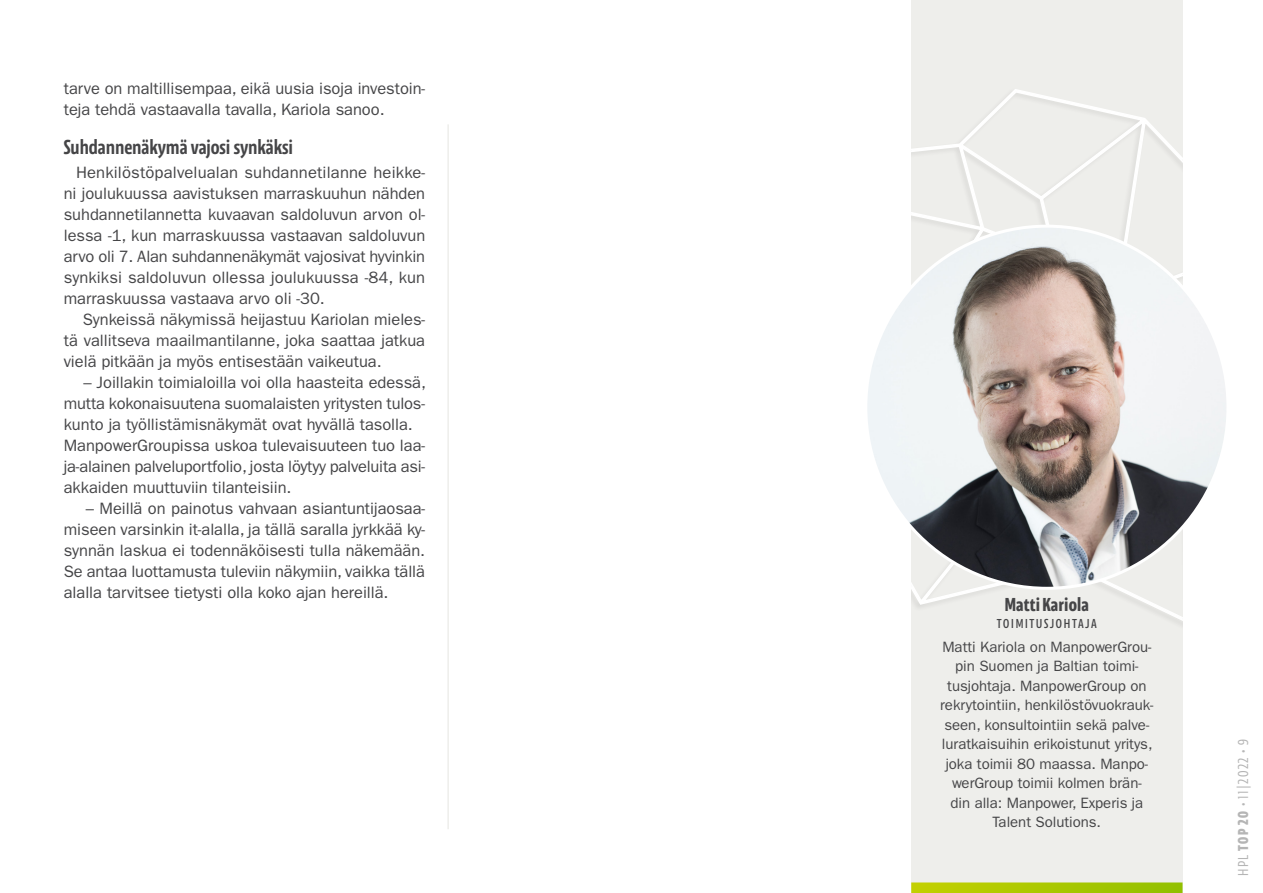
<style>
.page{position:relative;width:1263px;height:893px;background:#fff}
.page>*{position:absolute;margin:0;border:0;box-sizing:border-box;transform-origin:0 0}
.Ajankohtaista___Väli{font:500 21px "Floki";letter-spacing:-.005em;color:#454547}
.Ajankohtaista___kirj{font:600 19.5px "Floki";letter-spacing:.01em;color:#454547}
.Ajankohtaista___leip{font:16.5px/21px "ITC Franklin Gothic Std";letter-spacing:-.005em;color:#454547;text-align:justify}
.Ajankohtaista___kirj-2{font:15px/19.5px "ITC Franklin Gothic Std";letter-spacing:-.005em;color:#454547;text-align:center}
.t1{font:300 15px "Floki";letter-spacing:.09em;color:#b5b5b5}
.Ajankohtaista___kirj-3{font:13.5px "Floki";letter-spacing:.13em;color:#454547}
.s1{font-weight:700}
</style>
<div class="page">
<div style="left:911px;top:0;width:271px;height:893px;background:#eeeeeb"></div>
<svg style="left:911px;top:89px;width:271px;height:536px"></svg>
<svg style="left:911px;top:882px;width:271px;height:11px;background:#adc90a"></svg>
<hr style="left:447px;top:124px;width:2px;height:705px;background:#eeeeeb">
<img style="left:866px;top:226px;width:362px;height:362px;border-radius:181px">
<p class="Ajankohtaista___leip" style="left:64px;top:78px;width:363px">tarve on maltillisempaa, eikä uusia isoja investoin&shy;teja tehdä vastaavalla tavalla, Kariola sanoo.</p>
<p class="Ajankohtaista___Väli" style="left:64px;top:131px;width:231px">Suhdannenäkymävajosisynkäksi</p>
<p class="Ajankohtaista___leip" style="left:64px;top:162px;width:363px;text-indent:12px">Henkilöstöpalvelualan suhdannetilanne heikke&shy;ni joulukuussa aavistuksen marraskuuhun nähden suhdannetilannetta kuvaavan saldoluvun arvon ol&shy;lessa -1, kun marraskuussa vastaavan saldoluvun arvo oli 7. Alan suhdannenäkymät vajosivat hyvinkin synkiksi saldoluvun ollessa joulukuussa -84, kun marraskuussa vastaava arvo oli -30.</p>
<p class="Ajankohtaista___leip" style="left:64px;top:309px;width:363px;text-indent:19px">Synkeissä näkymissä heijastuu Kariolan mieles&shy;tä vallitseva maailmantilanne, joka saattaa jatkua vielä pitkään ja myös entisestään vaikeutua.</p>
<p class="Ajankohtaista___leip" style="left:64px;top:372px;width:364px;text-indent:20px">– Joillakin toimialoilla voi olla haasteita edessä, mutta kokonaisuutena suomalaisten yritysten tulos&shy;kunto ja työllistämisnäkymät ovat hyvällä tasolla.</p>
<p class="Ajankohtaista___leip" style="left:64px;top:435px;width:363px">ManpowerGroupissa uskoa tulevaisuuteen tuo laa&shy;ja-alainen palveluportfolio, josta löytyy palveluita asi&shy;akkaiden muuttuviin tilanteisiin.</p>
<p class="Ajankohtaista___leip" style="left:64px;top:498px;width:363px;text-indent:22px">– Meillä on painotus vahvaan asiantuntijaosaa&shy;miseen varsinkin it-alalla, ja tällä saralla jyrkkää ky&shy;synnän laskua ei todennäköisesti tulla näkemään.<br>Se antaa luottamusta tuleviin näkymiin, vaikka tällä alalla tarvitsee tietysti olla koko ajan hereillä.</p>
<p class="Ajankohtaista___kirj" style="left:1005px;top:589px;width:86px">Matti Kariola</p>
<p class="Ajankohtaista___kirj-3" style="left:997px;top:613px;width:101px">TOIMITUSJOHTAJA</p>
<p class="Ajankohtaista___kirj-2" style="left:940px;top:637px;width:215px">Matti Kariola on ManpowerGrou&shy;pin Suomen ja Baltian toimi&shy;tusjohtaja. ManpowerGroup on rekrytointiin, henkilöstövuokrauk&shy;seen, konsultointiin sekä palve&shy;luratkaisuihin erikoistunut yritys, joka toimii 80 maassa. Manpo&shy;werGroup toimii kolmen brän-<br>din alla: Manpower, Experis ja<br>Talent Solutions.</p>
<p class="t1" style="left:1232px;top:876px;width:138px;rotate:-90deg">HPL <span class="s1">TOP 20</span> • 11|2022 • 9</p>
</div>
